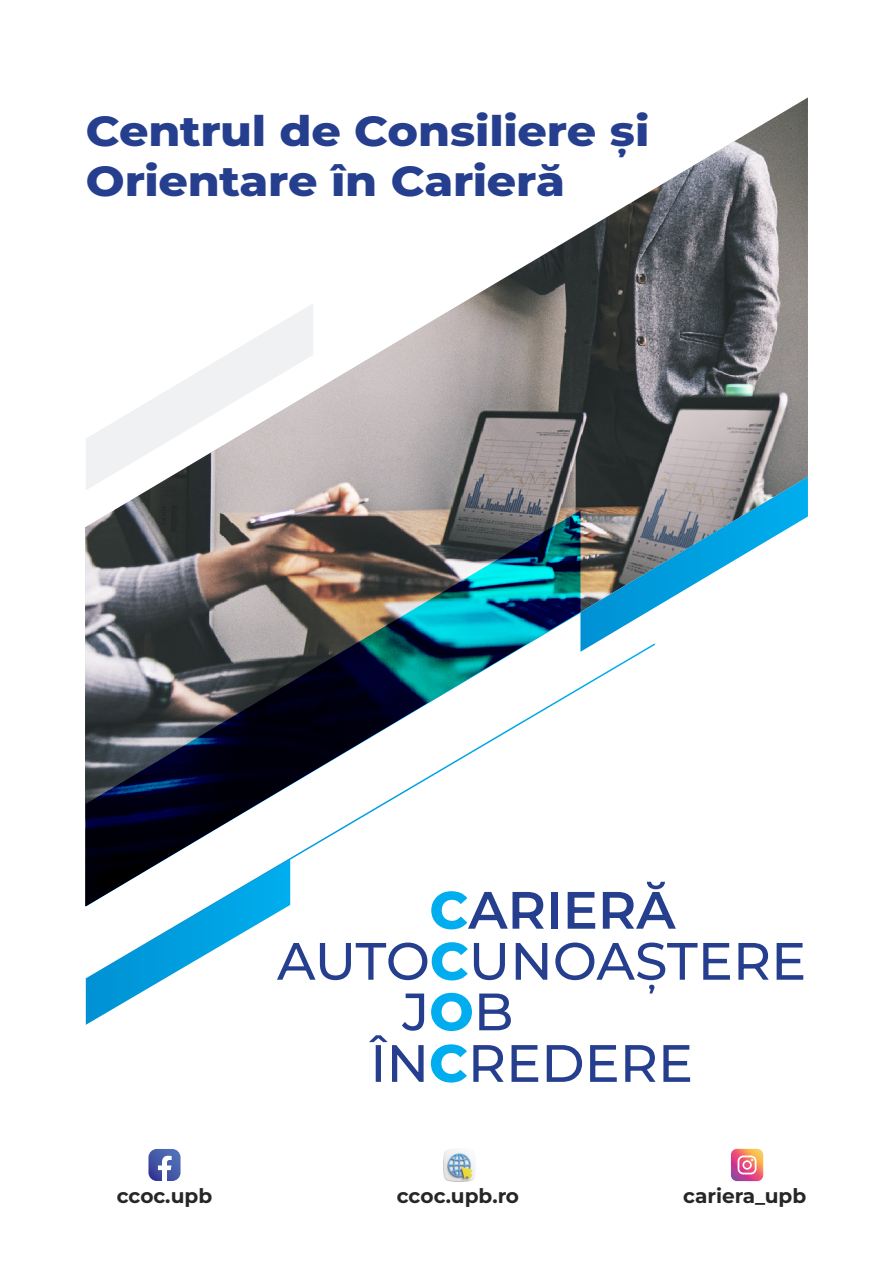
<style>
.page{position:relative;width:893px;height:1263px;background:#fff}
.page>*{position:absolute;margin:0;border:0;box-sizing:border-box;transform-origin:0 0}
.t1{font:500 52.5px "Montserrat";color:#253f8e}
.t2{font:600 52.5px "Montserrat";color:#253f8e}
.t3{font:800 42px "Montserrat";letter-spacing:-.005em;color:#253f8e;scale:1.09 1}
.t4{font:700 20.1px "Montserrat";color:#262626}
.s1{font-weight:800;color:#00aeef}
</style>
<div class="page">
<img style="left:85px;top:97px;width:723px;height:545px">
<img style="left:86px;top:510px;width:494px;height:132px">
<svg style="left:580px;top:477px;width:228px;height:165px"></svg>
<svg style="left:86px;top:303px;width:227px;height:187px"></svg>
<svg style="left:86px;top:981px;width:75px;height:44px"></svg>
<svg style="left:85px;top:642px;width:571px;height:339px"></svg>
<img style="left:444px;top:1150px;width:31px;height:31px">
<svg style="left:731px;top:1149px;width:32px;height:32px"></svg>
<svg style="left:148px;top:1149px;width:33px;height:32px"></svg>
<p class="t3" style="left:86px;top:100px;width:519px">Centrul de Consiliere și</p>
<p class="t3" style="left:86px;top:151px;width:441px">Orientare în Carieră</p>
<p class="t2" style="left:429px;top:873px;width:248px"><span class="s1">C</span>ARIERĂ</p>
<p class="t1" style="left:277px;top:924px;width:531px">AUTO<span class="s1">C</span>UNOAȘTERE</p>
<p class="t1" style="left:402px;top:975px;width:113px">J<span class="s1">O</span>B</p>
<p class="t1" style="left:370px;top:1026px;width:324px">ÎN<span class="s1">C</span>REDERE</p>
<p class="t4" style="left:117px;top:1181px;width:97px">ccoc.upb</p>
<p class="t4" style="left:397px;top:1181px;width:124px">ccoc.upb.ro</p>
<p class="t4" style="left:683px;top:1181px;width:124px">cariera_upb</p>
</div>
